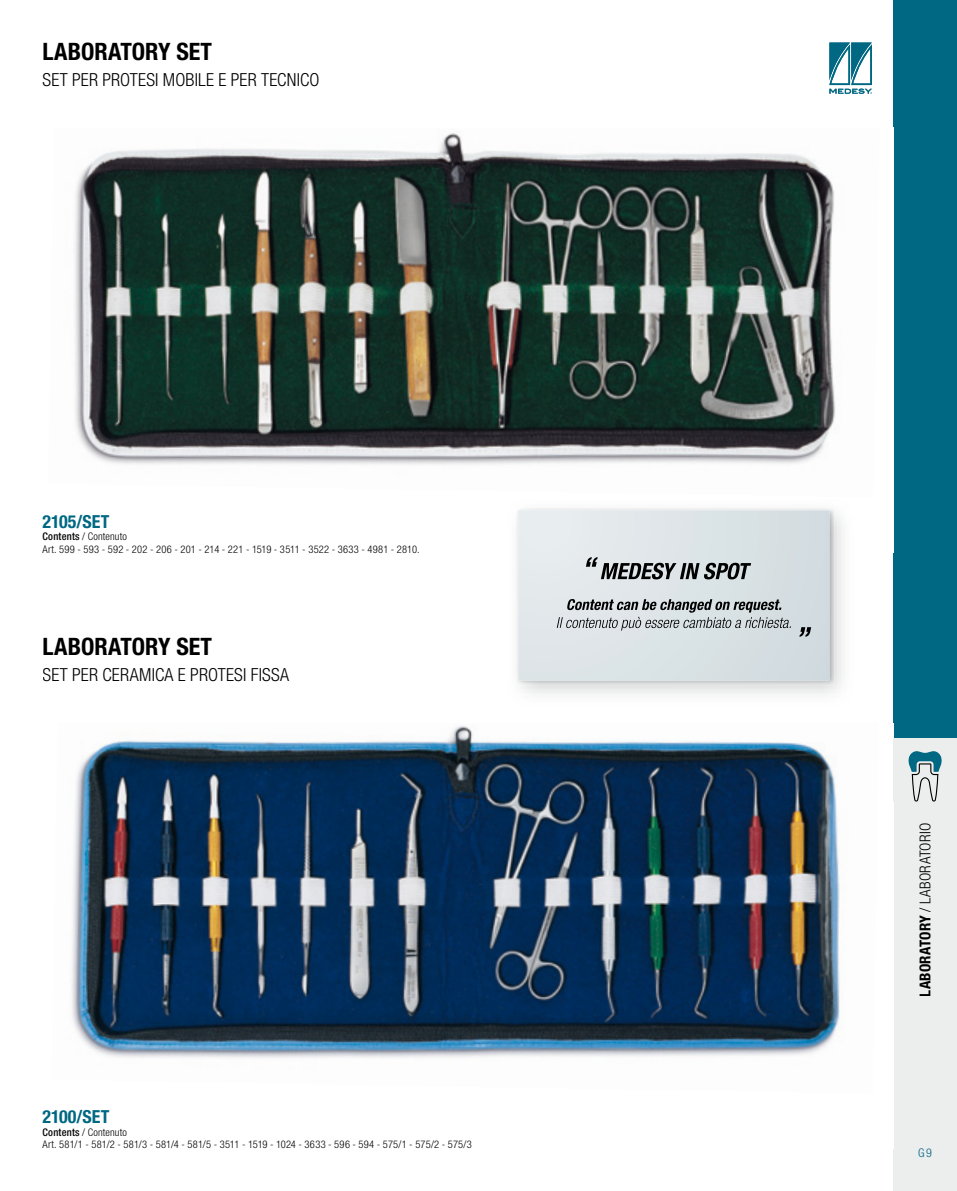
<style>
.page{position:relative;width:957px;height:1191px;background:#fff}
.page>*{position:absolute;margin:0;border:0;box-sizing:border-box;transform-origin:0 0}
.t1{font:700 condensed 24px "Helvetica Neue LT Pro";color:#000}
.t2{font:300 condensed 18px "Helvetica Neue LT Pro";letter-spacing:.01em;color:#000}
.t3{font:700 condensed 18px "Helvetica Neue LT Pro";color:#006883}
.t4{font:300 condensed 15px "Helvetica Neue LT Pro";letter-spacing:.015em;color:#000}
.t5{font:300 condensed 12px "Helvetica Neue LT Pro";color:#006883}
.t6{font:300 condensed 10.5px/12.6px "Helvetica Neue LT Pro";letter-spacing:.015em;color:#000}
.s1{font-weight:500}
.s2{font-weight:700}
</style>
<div class="page">
<div style="left:893px;top:0;width:64px;height:1191px;background:#eceded"></div>
<div style="left:893px;top:0;width:64px;height:738px;background:#006883"></div>
<img style="left:74px;top:133px;width:762px;height:332px">
<img style="left:71px;top:726px;width:769px;height:332px">
<svg style="left:829px;top:43px;width:43px;height:51px"></svg>
<svg style="left:908px;top:751px;width:34px;height:50px"></svg>
<img style="left:516px;top:508px;width:318px;height:177px">
<svg style="left:518px;top:510px;width:311px;height:170px;background:#dbe3e6"></svg>
<img style="left:601px;top:563px;width:150px;height:16px">
<img style="left:567px;top:599px;width:214px;height:13px">
<img style="left:557px;top:617px;width:234px;height:13px">
<svg style="left:586px;top:557px;width:12px;height:10px"></svg>
<svg style="left:799px;top:627px;width:12px;height:10px"></svg>
<h1 class="t1" style="left:43px;top:37px;width:171px">LABORATORY SET</h1>
<h2 class="t2" style="left:43px;top:69px;width:279px">SET PER PROTESI MOBILE E PER TECNICO</h2>
<h2 class="t3" style="left:43px;top:510px;width:68px">2105/SET</h2>
<p class="t6" style="left:43px;top:530px;width:379px"><span class="s1">Contents</span> / Contenuto<br>Art. 599 - 593 - 592 - 202 - 206 - 201 - 214 - 221 - 1519 - 3511 - 3522 - 3633 - 4981 - 2810.</p>
<h1 class="t1" style="left:43px;top:632px;width:171px">LABORATORY SET</h1>
<h2 class="t2" style="left:43px;top:664px;width:248px">SET PER CERAMICA E PROTESI FISSA</h2>
<h2 class="t3" style="left:43px;top:1106px;width:68px">2100/SET</h2>
<p class="t6" style="left:43px;top:1125px;width:431px"><span class="s1">Contents</span> / Contenuto<br>Art. 581/1 - 581/2 - 581/3 - 581/4 - 581/5 - 3511 - 1519 - 1024 - 3633 - 596 - 594 - 575/1 - 575/2 - 575/3</p>
<h3 class="t4" style="left:916px;top:996px;width:175px;rotate:-90deg"><span class="s2">LABORATORY</span> / LABORATORIO</h3>
<p class="t5" style="left:918px;top:1145px;width:15px">G 9</p>
</div>
